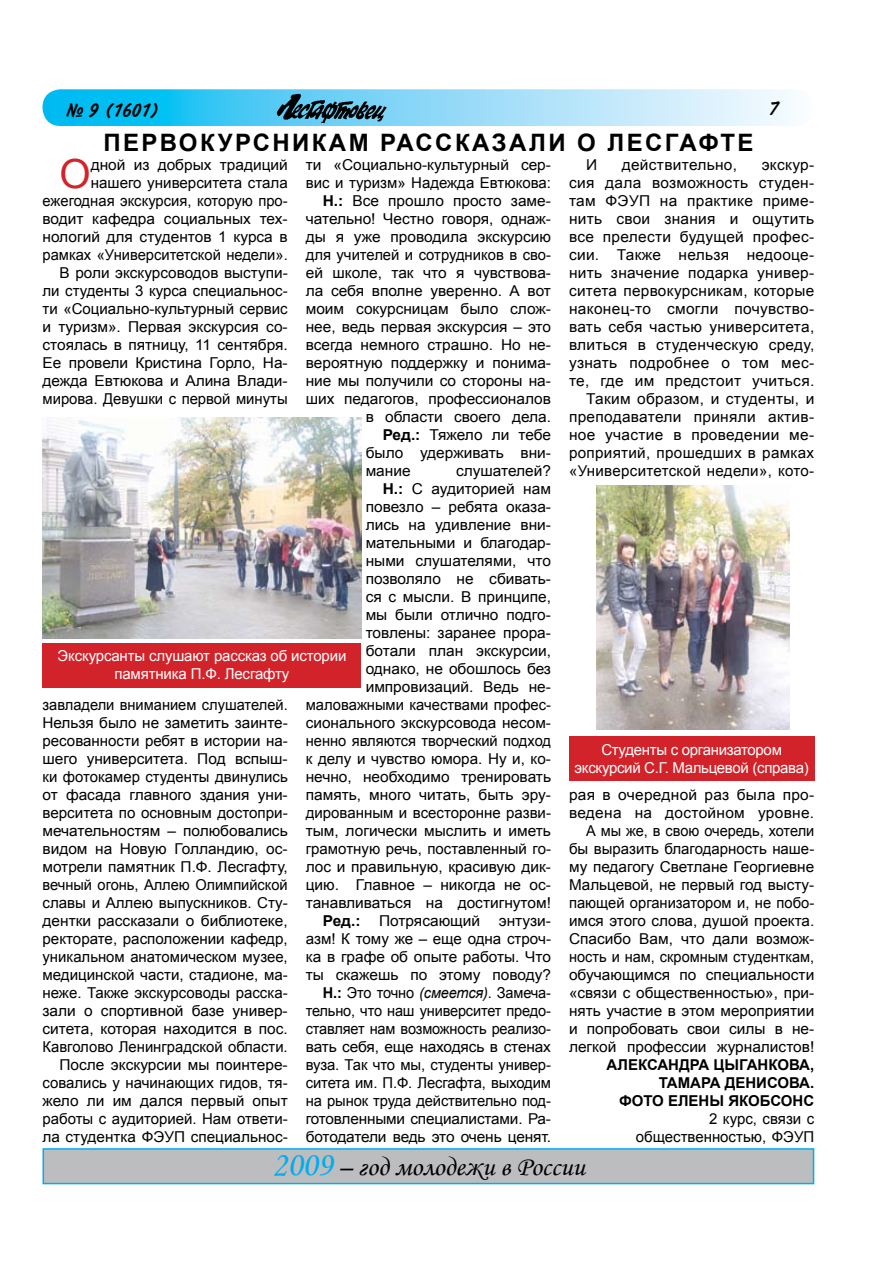
<style>
.page{position:relative;width:893px;height:1263px;background:#fff}
.page>*{position:absolute;margin:0;border:0;box-sizing:border-box;transform-origin:0 0}
.t1{font:40.2px "Arial";color:#d2232a}
.t2{font:27px "Monotype Corsiva";color:#000}
.t3{font:700 24px "Arial";letter-spacing:.1em;color:#000}
.t4{font:19.5px "Inform CTT";color:#000}
.t5{font:15px/18px "Arial";color:#000;text-align:right}
.t6{font:15px/18px "Arial";letter-spacing:.02em;color:#000;text-align:right}
.t7{font:15px/18px "Arial";letter-spacing:-.015em;color:#fff;text-align:center}
.t8{font:700 15px "Arial";color:#000}
.s1{font-weight:700}
.s2{font-style:italic}
.s3{font-size:34.5px;color:#00adef}
</style>
<div class="page">
<svg style="left:43px;top:89px;width:771px;height:37px;background:#84daf8"></svg>
<img style="left:276px;top:94px;width:112px;height:29px">
<div style="left:43px;top:1149px;width:771px;height:34px;background:#bcbdbf"></div>
<div style="left:43px;top:1148px;width:771px;height:36px;border:2px solid #00adef"></div>
<img style="left:43px;top:418px;width:318px;height:220px">
<img style="left:596px;top:486px;width:193px;height:243px">
<div style="left:43px;top:643px;width:318px;height:45px;background:#d2232a"></div>
<div style="left:569px;top:736px;width:245px;height:45px;background:#d2232a"></div>
<h3 class="t4" style="left:66px;top:99px;width:94px">¹ 9 (1601)</h3>
<h3 class="t4" style="left:768px;top:98px;width:11px">7</h3>
<h3 class="t3" style="left:103px;top:126px;width:652px">ПЕРВОКУРСНИКАМ РАССКАЗАЛИ О ЛЕСГАФТЕ</h3>
<h1 class="t1" style="left:60px;top:148px;width:33px">О</h1>
<p class="t5" style="left:43px;top:156px;width:247px">дной из добрых традиций нашего университета стала ежегодная экскурсия, которую про&shy;водит кафедра социальных тех&shy;нологий для студентов 1 курса в рамках «Университетской недели».<br>В роли экскурсоводов выступи&shy;ли студенты 3 курса специальнос&shy;ти «Социально-культурный сервис и туризм». Первая экскурсия со&shy;стоялась в пятницу, 11 сентября.<br>Ее провели Кристина Горло, На&shy;дежда Евтюкова и Алина Влади&shy;мирова. Девушки с первой минуты</p>
<p class="t5" style="left:306px;top:156px;width:247px">ти «Социально-культурный сер-</p>
<p class="t5" style="left:306px;top:174px;width:247px">вис и туризм» Надежда Евтюкова:</p>
<p class="t5" style="left:323px;top:192px;width:230px"><span class="s1">Н.:</span> Все прошло просто заме-</p>
<p class="t5" style="left:306px;top:210px;width:247px">чательно! Честно говоря, однаж-</p>
<p class="t5" style="left:306px;top:228px;width:247px">ды я уже проводила экскурсию</p>
<p class="t5" style="left:306px;top:246px;width:247px">для учителей и сотрудников в сво-</p>
<p class="t5" style="left:306px;top:264px;width:247px">ей школе, так что я чувствова-</p>
<p class="t5" style="left:306px;top:282px;width:247px">ла себя вполне уверенно. А вот</p>
<p class="t5" style="left:306px;top:300px;width:247px">моим сокурсницам было слож-</p>
<p class="t5" style="left:306px;top:318px;width:247px">нее, ведь первая экскурсия – это</p>
<p class="t5" style="left:306px;top:336px;width:247px">всегда немного страшно. Но не-</p>
<p class="t5" style="left:306px;top:354px;width:247px">вероятную поддержку и понима-</p>
<p class="t5" style="left:306px;top:372px;width:247px">ние мы получили со стороны на-</p>
<p class="t5" style="left:306px;top:390px;width:247px">ших педагогов, профессионалов</p>
<p class="t5" style="left:366px;top:408px;width:187px">в области своего дела.</p>
<p class="t5" style="left:383px;top:426px;width:170px"><span class="s1">Ред.:</span> Тяжело ли тебе</p>
<p class="t5" style="left:366px;top:444px;width:187px">было удерживать вни-</p>
<p class="t5" style="left:366px;top:462px;width:46px">мание</p>
<p class="t5" style="left:306px;top:462px;width:247px">слушателей?<br><span class="s1">Н.:</span> С аудиторией нам<br>повезло – ребята оказа-<br>лись на удивление вни&shy;мательными и благодар-<br>ными слушателями, что позволяло не сбивать-<br>ся с мысли. В принципе,<br>мы были отлично подго&shy;товлены: заранее прора-<br>ботали план экскурсии,<br>однако, не обошлось без импровизаций. Ведь не&shy;маловажными качествами профес&shy;сионального экскурсовода несом&shy;ненно являются творческий подход к делу и чувство юмора. Ну и, ко&shy;нечно, необходимо тренировать память, много читать, быть эру&shy;дированным и всесторонне разви&shy;тым, логически мыслить и иметь грамотную речь, поставленный го&shy;лос и правильную, красивую дик&shy;цию. Главное – никогда не ос&shy;танавливаться на достигнутом!<br><span class="s1">Ред.:</span> Потрясающий энтузи&shy;азм! К тому же – еще одна строч&shy;ка в графе об опыте работы. Что ты скажешь по этому поводу?<br><span class="s1">Н.:</span> Это точно <span class="s2">(смеется)</span>. Замеча&shy;тельно, что наш университет предо&shy;ставляет нам возможность реализо&shy;вать себя, еще находясь в стенах вуза. Так что мы, студенты универ&shy;ситета им. П.Ф. Лесгафта, выходим на рынок труда действительно под&shy;готовленными специалистами. Ра&shy;ботодатели ведь это очень ценят.</p>
<p class="t7" style="left:58px;top:647px;width:290px">Экскурсанты слушают рассказ об истории памятника П.Ф. Лесгафту</p>
<p class="t5" style="left:43px;top:696px;width:247px">завладели вниманием слушателей.<br>Нельзя было не заметить заинте&shy;ресованности ребят в истории на&shy;шего университета. Под вспыш&shy;ки фотокамер студенты двинулись от фасада главного здания уни&shy;верситета по основным достопри&shy;мечательностям – полюбовались видом на Новую Голландию, ос&shy;мотрели памятник П.Ф. Лесгафту, вечный огонь, Аллею Олимпийской славы и Аллею выпускников. Сту&shy;дентки рассказали о библиотеке, ректорате, расположении кафедр, уникальном анатомическом музее, медицинской части, стадионе, ма&shy;неже. Также экскурсоводы расска&shy;зали о спортивной базе универ&shy;ситета, которая находится в пос.<br>Кавголово Ленинградской области.<br>После экскурсии мы поинтере&shy;совались у начинающих гидов, тя&shy;жело ли им дался первый опыт работы с аудиторией. Нам ответи&shy;ла студентка ФЭУП специальнос-</p>
<p class="t5" style="left:586px;top:156px;width:13px">И</p>
<p class="t6" style="left:622px;top:156px;width:117px">действительно,</p>
<p class="t6" style="left:569px;top:156px;width:247px">экскур-<br>сия дала возможность студен&shy;там ФЭУП на практике приме&shy;нить свои знания и ощутить все прелести будущей профес&shy;сии. Также нельзя недооце&shy;нить значение подарка универ&shy;ситета первокурсникам, которые наконец-то смогли почувство&shy;вать себя частью университета, влиться в студенческую среду, узнать подробнее о том мес&shy;те, где им предстоит учиться.<br>Таким образом, и студенты, и преподаватели приняли актив&shy;ное участие в проведении ме&shy;роприятий, прошедших в рамках «Университетской недели», кото-</p>
<p class="t7" style="left:575px;top:741px;width:236px">Студенты с организатором экскурсий С.Г. Мальцевой (справа)</p>
<p class="t5" style="left:569px;top:786px;width:247px">рая в очередной раз была про&shy;ведена на достойном уровне.<br>А мы же, в свою очередь, хотели бы выразить благодарность наше&shy;му педагогу Светлане Георгиевне<br>Мальцевой, не первый год высту&shy;пающей организатором и, не побо&shy;имся этого слова, душой проекта.<br>Спасибо Вам, что дали возмож&shy;ность и нам, скромным студенткам, обучающимся по специальности «связи с общественностью», при&shy;нять участие в этом мероприятии и попробовать свои силы в не&shy;легкой профессии журналистов!</p>
<p class="t8" style="left:606px;top:1055px;width:23px">Александра</p>
<p class="t8" style="left:713px;top:1055px;width:23px">Цыганкова</p>
<p class="t8" style="left:810px;top:1055px;width:6px">,</p>
<p class="t8" style="left:659px;top:1073px;width:20px">Тамара</p>
<p class="t8" style="left:725px;top:1073px;width:23px">Денисова</p>
<p class="t8" style="left:810px;top:1073px;width:6px">.</p>
<p class="t8" style="left:619px;top:1091px;width:25px">Фото</p>
<p class="t8" style="left:668px;top:1091px;width:23px">Елены</p>
<p class="t8" style="left:728px;top:1091px;width:23px">Якобсонс</p>
<p class="t5" style="left:636px;top:1110px;width:180px">2 курс, связи с общественностью, ФЭУП</p>
<h2 class="t2" style="left:272px;top:1150px;width:315px"><span class="s3">2009</span> – год молодежи в России</h2>
</div>
